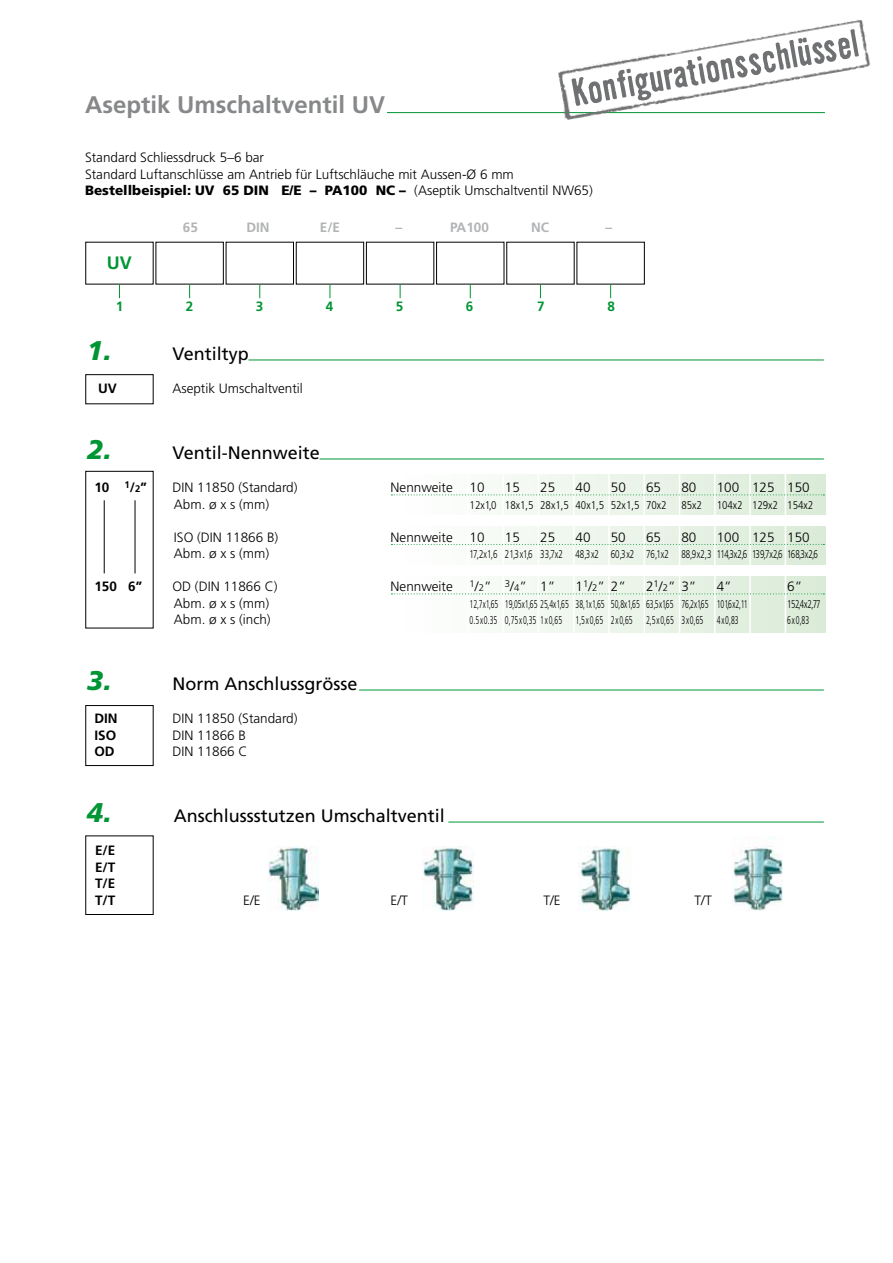
<style>
.page{position:relative;width:893px;height:1263px;background:#fff}
.page>*{position:absolute;margin:0;border:0;box-sizing:border-box;transform-origin:0 0}
.t1{font:45.45px "Dirty Seven Two";color:#707172}
.t2{font:700 24px "Frutiger";color:#87888a}
.t3{font:18px "Frutiger";color:#000}
.t4{font:700 18px "Frutiger";color:#009534}
.t5{font:300 13.5px/16.5px "Frutiger";color:#000}
.t6{font:700 13.5px/16.5px "Frutiger";color:#000;text-align:justify}
.t7{font:700 13.5px "Frutiger";color:#b1b3b4}
.t8{font:700 13.5px "Frutiger";color:#009534}
.t9{font:300 condensed 11.25px "Frutiger";color:#000;scale:.71 1}
.t10{font:300 11.25px "Frutiger";color:#000;scale:.71 1}
.t11{font:300 condensed 11.25px "Frutiger";letter-spacing:.1em;color:#000;scale:.71 1}
.t12{font:300 condensed 11.25px "Frutiger";color:#000}
.t13{font:300 condensed 11.25px "Frutiger";color:#000;scale:.8 1}
.s1{font-weight:900}
.s2{font-weight:900;font-style:italic;font-size:27px;color:#009534}
.s3{font-size:9.6px}
</style>
<div class="page">
<hr style="left:387px;top:112px;width:438px;height:1px;background:#009534">
<img style="left:556px;top:19px;width:315px;height:101px">
<div style="left:85px;top:374px;width:68px;height:30px;border:1px solid #000"></div>
<div style="left:390px;top:475px;width:435px;height:158px;background:linear-gradient(to right,#fff,#dbebd8)"></div>
<hr style="left:467px;top:471px;width:1px;height:167px;background:#fff">
<hr style="left:502px;top:470px;width:2px;height:166px;background:#fff">
<hr style="left:538px;top:472px;width:1px;height:165px;background:#fff">
<hr style="left:573px;top:472px;width:1px;height:162px;background:#fff">
<hr style="left:608px;top:471px;width:2px;height:165px;background:#fff">
<hr style="left:643px;top:471px;width:2px;height:166px;background:#fff">
<hr style="left:679px;top:471px;width:1px;height:165px;background:#fff">
<hr style="left:714px;top:471px;width:2px;height:165px;background:#fff">
<hr style="left:749px;top:471px;width:2px;height:167px;background:#fff">
<hr style="left:785px;top:470px;width:1px;height:168px;background:#fff">
<div style="left:385px;top:515px;width:442px;height:11px;background:#fff"></div>
<div style="left:385px;top:565px;width:442px;height:10px;background:#fff"></div>
<hr style="left:104px;top:500px;width:1px;height:73px;background:#000">
<hr style="left:135px;top:500px;width:1px;height:73px;background:#000">
<div style="left:85px;top:705px;width:68px;height:61px;border:1px solid #000"></div>
<svg style="left:119px;top:284px;width:1px;height:14px"></svg>
<svg style="left:189px;top:284px;width:1px;height:14px"></svg>
<svg style="left:259px;top:284px;width:1px;height:14px"></svg>
<svg style="left:330px;top:284px;width:1px;height:14px"></svg>
<svg style="left:400px;top:284px;width:1px;height:14px"></svg>
<svg style="left:470px;top:284px;width:1px;height:14px"></svg>
<svg style="left:540px;top:284px;width:1px;height:14px"></svg>
<svg style="left:610px;top:284px;width:1px;height:14px"></svg>
<hr style="left:249px;top:360px;width:575px;height:1px;background:#009534">
<hr style="left:320px;top:459px;width:504px;height:1px;background:#009534">
<svg style="left:391px;top:494px;width:433px;height:1px"></svg>
<svg style="left:391px;top:544px;width:433px;height:1px"></svg>
<svg style="left:391px;top:593px;width:433px;height:1px"></svg>
<hr style="left:359px;top:690px;width:465px;height:1px;background:#009534">
<hr style="left:448px;top:822px;width:376px;height:1px;background:#009534">
<img style="left:269px;top:847px;width:49px;height:63px">
<img style="left:423px;top:846px;width:51px;height:64px">
<img style="left:578px;top:847px;width:53px;height:63px">
<img style="left:733px;top:836px;width:49px;height:74px">
<h2 class="t2" style="left:85px;top:90px;width:302px">Aseptik Umschaltventil UV</h2>
<h1 class="t1" style="left:568px;top:70px;width:292px;rotate:-10deg">Konfigurationsschlüssel</h1>
<p class="t5" style="left:85px;top:150px;width:509px">Standard Schliessdruck 5–6 bar<br>Standard Luftanschlüsse am Antrieb für Luftschläuche mit Aussen-Ø 6 mm<br><span class="s1">Bestellbeispiel: UV 65 DIN E/E – PA100 NC –</span> (Aseptik Umschaltventil NW65)</p>
<h3 class="t4" style="left:107px;top:252px;width:27px">UV</h3>
<p class="t7" style="left:183px;top:220px;width:17px">65</p>
<p class="t7" style="left:246px;top:220px;width:25px">DIN</p>
<p class="t7" style="left:320px;top:220px;width:22px">E/E</p>
<p class="t7" style="left:396px;top:220px;width:8px">–</p>
<p class="t7" style="left:450px;top:220px;width:40px">PA100</p>
<p class="t7" style="left:531px;top:220px;width:19px">NC</p>
<p class="t7" style="left:606px;top:220px;width:8px">–</p>
<p class="t8" style="left:116px;top:298px;width:9px">1</p>
<p class="t8" style="left:186px;top:298px;width:9px">2</p>
<p class="t8" style="left:256px;top:298px;width:9px">3</p>
<p class="t8" style="left:326px;top:298px;width:9px">4</p>
<p class="t8" style="left:396px;top:298px;width:9px">5</p>
<p class="t8" style="left:466px;top:298px;width:9px">6</p>
<p class="t8" style="left:537px;top:298px;width:9px">7</p>
<p class="t8" style="left:607px;top:298px;width:9px">8</p>
<h3 class="t3" style="left:87px;top:343px;width:163px"><span class="s2">1.</span> Ventiltyp</h3>
<p class="t6" style="left:98px;top:380px;width:20px">UV</p>
<p class="t5" style="left:172px;top:381px;width:132px">Aseptik Umschaltventil</p>
<h3 class="t3" style="left:87px;top:442px;width:234px"><span class="s2">2.</span> Ventil-Nennweite</h3>
<p class="t6" style="left:94px;top:479px;width:54px">10 <sup>1</sup>/<span class="s3">2</span>”</p>
<p class="t5" style="left:172px;top:480px;width:127px">DIN 11850 (Standard)</p>
<p class="t5" style="left:391px;top:480px;width:96px">Nennweite 10</p>
<p class="t5" style="left:505px;top:480px;width:17px">15</p>
<p class="t5" style="left:540px;top:480px;width:17px">25</p>
<p class="t5" style="left:575px;top:480px;width:17px">40</p>
<p class="t5" style="left:611px;top:480px;width:17px">50</p>
<p class="t5" style="left:646px;top:480px;width:17px">65</p>
<p class="t5" style="left:681px;top:480px;width:17px">80</p>
<p class="t5" style="left:717px;top:480px;width:95px">100 125 150</p>
<p class="t5" style="left:174px;top:496px;width:97px">Abm. ø x s (mm)</p>
<p class="t12" style="left:470px;top:499px;width:199px">12x1,0 18x1,5 28x1,5 40x1,5 52x1,5 70x2</p>
<p class="t12" style="left:681px;top:499px;width:22px">85x2</p>
<p class="t12" style="left:717px;top:499px;width:98px">104x2 129x2 154x2</p>
<p class="t5" style="left:174px;top:529px;width:106px">ISO (DIN 11866 B)</p>
<p class="t5" style="left:391px;top:529px;width:96px">Nennweite 10</p>
<p class="t5" style="left:505px;top:529px;width:17px">15</p>
<p class="t5" style="left:540px;top:529px;width:17px">25</p>
<p class="t5" style="left:575px;top:529px;width:17px">40</p>
<p class="t5" style="left:611px;top:529px;width:17px">50</p>
<p class="t5" style="left:646px;top:529px;width:17px">65</p>
<p class="t5" style="left:681px;top:529px;width:17px">80</p>
<p class="t5" style="left:717px;top:529px;width:95px">100 125 150</p>
<p class="t5" style="left:174px;top:546px;width:97px">Abm. ø x s (mm)</p>
<p class="t10" style="left:470px;top:548px;width:492px">17,2x1,6 21,3x1,6 33,7x2 48,3x2 60,3x2 76,1x2 88,9x2,3 114,3x2,6 139,7x2,6 168,3x2,6</p>
<p class="t6" style="left:94px;top:578px;width:49px">150 6”</p>
<p class="t5" style="left:172px;top:579px;width:107px">OD (DIN 11866 C)</p>
<p class="t5" style="left:391px;top:579px;width:166px">Nennweite <sup>1</sup>/<span class="s3">2</span>” <sup>3</sup>/<span class="s3">4</span>” 1”</p>
<p class="t5" style="left:575px;top:579px;width:52px">1<sup>1</sup>/<span class="s3">2</span>” 2”</p>
<p class="t5" style="left:646px;top:579px;width:52px">2<sup>1</sup>/<span class="s3">2</span>” 3”</p>
<p class="t5" style="left:717px;top:579px;width:17px">4”</p>
<p class="t5" style="left:787px;top:579px;width:17px">6”</p>
<p class="t5" style="left:174px;top:595px;width:97px">Abm. ø x s (mm)</p>
<p class="t9" style="left:470px;top:598px;width:393px">12,7x1,65 19,05x1,65 25,4x1,65 38,1x1,65 50,8x1,65 63,5x1,65 76,2x1,65 101,6x2,11</p>
<p class="t13" style="left:787px;top:598px;width:43px">152,4x2,77</p>
<p class="t5" style="left:174px;top:612px;width:98px">Abm. ø x s (inch)</p>
<p class="t11" style="left:470px;top:614px;width:380px">0.5x0.35 0,75x0,35 1x0,65 1,5x0,65 2x0,65 2,5x0,65 3x0,65 4x0,83</p>
<p class="t9" style="left:787px;top:614px;width:32px">6x0,83</p>
<h3 class="t3" style="left:87px;top:673px;width:272px"><span class="s2">3.</span> Norm Anschlussgrösse</h3>
<p class="t6" style="left:94px;top:710px;width:25px">DIN</p>
<p class="t5" style="left:172px;top:711px;width:127px">DIN 11850 (Standard)</p>
<p class="t6" style="left:94px;top:727px;width:23px">ISO</p>
<p class="t5" style="left:172px;top:727px;width:75px">DIN 11866 B</p>
<p class="t6" style="left:94px;top:743px;width:22px">OD</p>
<p class="t5" style="left:172px;top:744px;width:77px">DIN 11866 C</p>
<h3 class="t3" style="left:87px;top:805px;width:360px"><span class="s2">4.</span> Anschlussstutzen Umschaltventil</h3>
<p class="t6" style="left:95px;top:842px;width:22px">E/E E/T T/E T/T</p>
<p class="t5" style="left:243px;top:892px;width:19px">E/E</p>
<p class="t5" style="left:391px;top:892px;width:19px">E/T</p>
<p class="t5" style="left:543px;top:892px;width:19px">T/E</p>
<p class="t5" style="left:694px;top:892px;width:19px">T/T</p>
</div>
